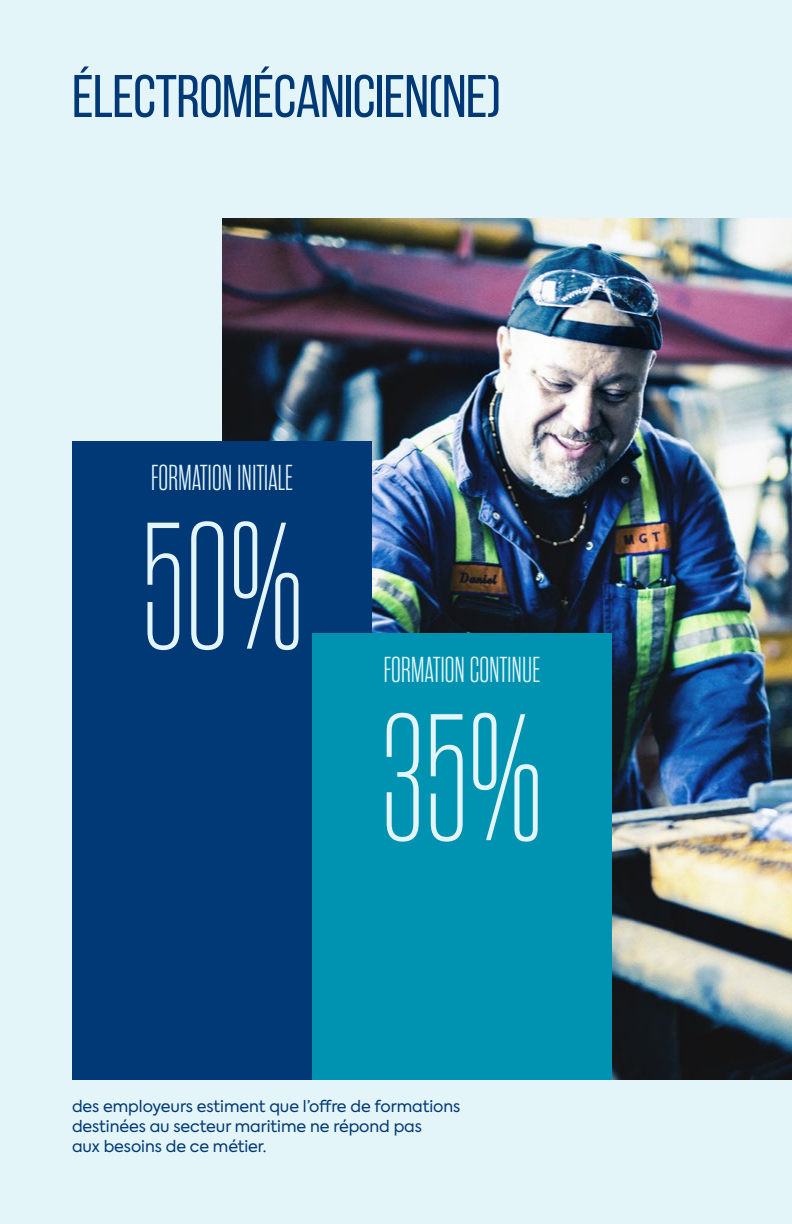
<style>
.page{position:relative;width:792px;height:1224px;background:#e4f5fa}
.page>*{position:absolute;margin:0;border:0;box-sizing:border-box;transform-origin:0 0}
.t1{font:100 180px "Rama Gothic M";color:#e4f5fa}
.t2{font:60px "Bebas Neue";letter-spacing:-.01em;color:#003976}
.t3{font:300 36px "Rama Gothic M";color:#e4f5fa}
.t4{font:16px/20px "Axiforma";letter-spacing:-.005em;color:#003976}
</style>
<div class="page">
<img style="left:222px;top:218px;width:570px;height:862px">
<div style="left:72px;top:441px;width:300px;height:639px;background:#003976"></div>
<div style="left:312px;top:633px;width:300px;height:447px;background:#0093b1"></div>
<h2 class="t2" style="left:72px;top:64px;width:431px">ÉLECTROMÉCANICIEN(NE)</h2>
<h3 class="t3" style="left:151px;top:460px;width:144px">FORMATION INITIALE</h3>
<h1 class="t1" style="left:141px;top:500px;width:164px">50%</h1>
<h3 class="t3" style="left:384px;top:652px;width:158px">FORMATION CONTINUE</h3>
<h1 class="t1" style="left:381px;top:692px;width:163px">35%</h1>
<p class="t4" style="left:72px;top:1096px;width:390px">des employeurs estiment que l’offre de formations destinées au secteur maritime ne répond pas<br>aux besoins de ce métier.</p>
</div>
